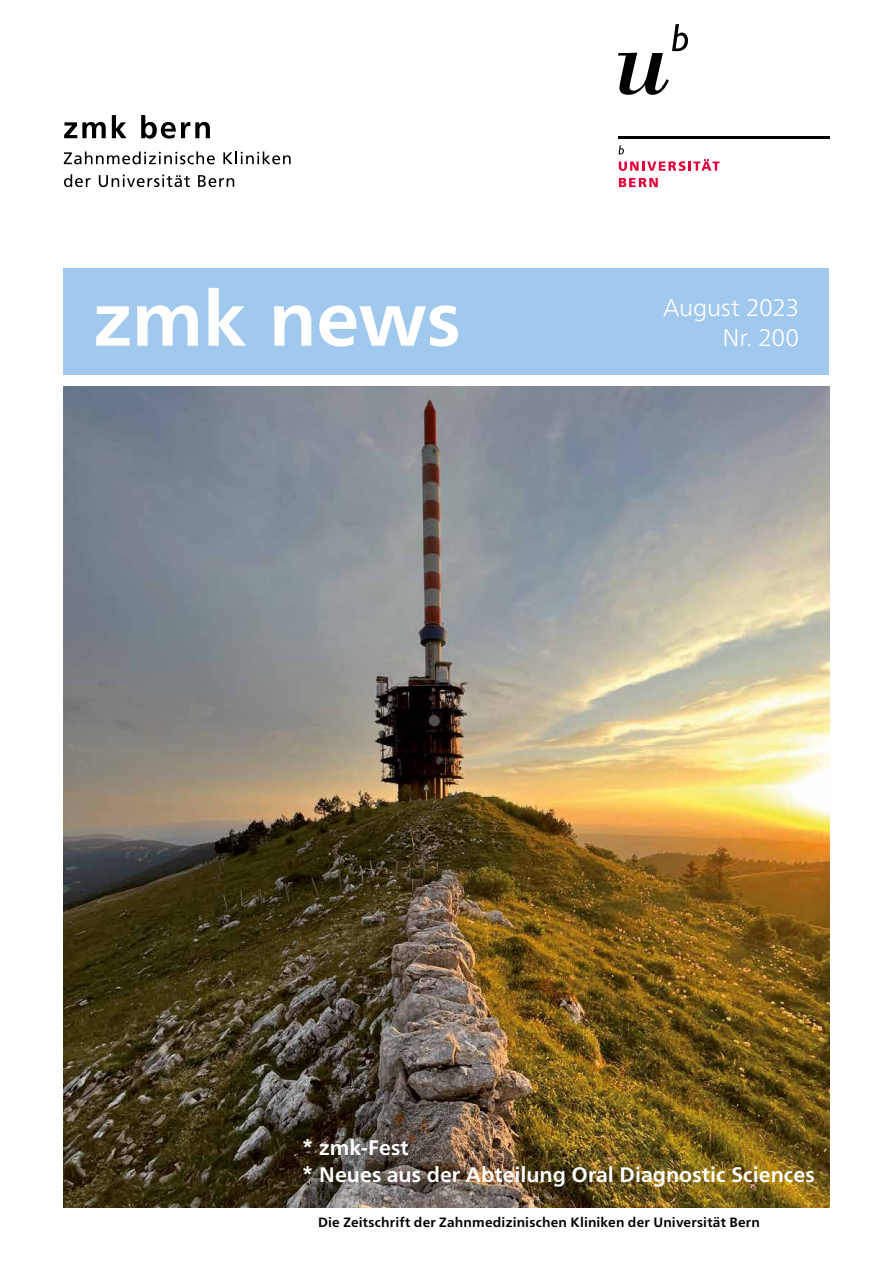
<style>
.page{position:relative;width:893px;height:1263px;background:#fff}
.page>*{position:absolute;margin:0;border:0;box-sizing:border-box;transform-origin:0 0}
.t1{font:700 76.5px "Frutiger Neue LT Pro";letter-spacing:-.005em;color:#fff}
.t2{font:300 24px "Frutiger Neue LT Pro";letter-spacing:-.01em;color:#fff}
.t3{font:700 21px/27px "Frutiger Neue LT Pro";letter-spacing:.005em;color:#fff}
.t4{font:700 13.5px "Frutiger Neue LT Pro";letter-spacing:.015em;color:#000}
</style>
<div class="page">
<svg style="left:64px;top:122px;width:42px;height:16px"></svg>
<svg style="left:112px;top:115px;width:15px;height:23px"></svg>
<svg style="left:141px;top:115px;width:69px;height:24px"></svg>
<svg style="left:64px;top:151px;width:151px;height:13px"></svg>
<svg style="left:223px;top:151px;width:68px;height:13px"></svg>
<svg style="left:64px;top:174px;width:27px;height:13px"></svg>
<svg style="left:99px;top:175px;width:91px;height:12px"></svg>
<svg style="left:198px;top:175px;width:36px;height:12px"></svg>
<img style="left:64px;top:386px;width:765px;height:822px">
<svg style="left:618px;top:24px;width:70px;height:71px"></svg>
<hr style="left:618px;top:136px;width:211px;height:2px;background:#000">
<svg style="left:618px;top:145px;width:101px;height:26px"></svg>
<svg style="left:619px;top:178px;width:39px;height:9px"></svg>
<div style="left:64px;top:268px;width:765px;height:106px;background:#a0c9ed"></div>
<h1 class="t1" style="left:94px;top:274px;width:369px">zmk news</h1>
<h2 class="t2" style="left:663px;top:293px;width:138px">August 2023</h2>
<h2 class="t2" style="left:722px;top:323px;width:79px">Nr. 200</h2>
<h3 class="t3" style="left:302px;top:1134px;width:514px">* zmk-Fest<br>* Neues aus der Abteilung Oral Diagnostic Sciences</h3>
<p class="t4" style="left:318px;top:1214px;width:443px">Die Zeitschrift der Zahnmedizinischen Kliniken der Universität Bern</p>
</div>
